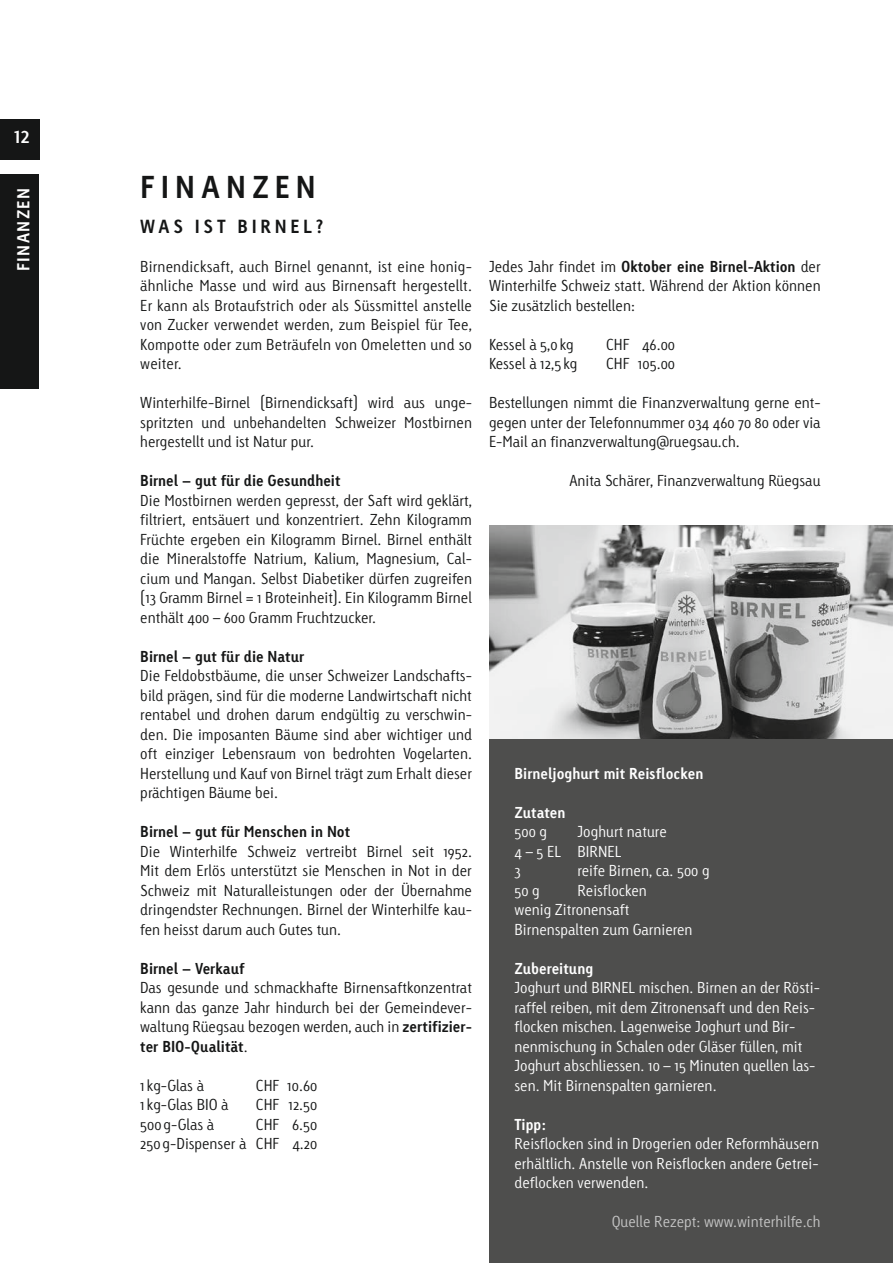
<style>
.page{position:relative;width:893px;height:1263px;background:#fff}
.page>*{position:absolute;margin:0;border:0;box-sizing:border-box;transform-origin:0 0}
._01_Titel{font:700 30px "Linotype Tetria";letter-spacing:.2em;color:#151616}
._09_Pagina{font:22.5px "Linotype Tetria";color:#fff}
._02_Untertitel{font:700 18px "Linotype Tetria";letter-spacing:.205em;color:#151616}
._08_Ressort{font:700 16.5px "Linotype Tetria";letter-spacing:.08em;color:#fff}
._03_Grundtext{font:300 15px/19.5px "Linotype Tetria";color:#151616;text-align:justify}
._03_Grundtext-2{font:300 15px/19.5px "Linotype Tetria";color:#fff}
._03_Grundtext-3{font:700 15px "Linotype Tetria";color:#151616}
._03_Grundtext-4{font:700 15px "Linotype Tetria";color:#fff}
._05_Grundtext_Rechts{font:300 15px "Linotype Tetria";color:#151616}
._03_Grundtext-5{font:300 15px "Linotype Tetria";color:#c5c5c5}
.s1{font-weight:700}
</style>
<div class="page">
<img style="left:489px;top:525px;width:404px;height:215px">
<div style="left:0;top:119px;width:39px;height:40px;background:#151616"></div>
<div style="left:0;top:174px;width:39px;height:215px;background:#151616"></div>
<div style="left:489px;top:740px;width:404px;height:523px;background:#4e4e4d"></div>
<p class="_09_Pagina" style="left:14px;top:121px;width:18px">12</p>
<p class="_08_Ressort" style="left:13px;top:271px;width:84px;rotate:-90deg">FINANZEN</p>
<p class="_01_Titel" style="left:140px;top:169px;width:177px">FINANZEN</p>
<p class="_02_Untertitel" style="left:140px;top:215px;width:185px">WAS IST BIRNEL?</p>
<p class="_03_Grundtext" style="left:140px;top:257px;width:333px">Birnendicksaft, auch Birnel genannt, ist eine honig&shy;ähnliche Masse und wird aus Birnensaft hergestellt.<br>Er kann als Brotaufstrich oder als Süssmittel anstelle von Zucker verwendet werden, zum Beispiel für Tee, Kompotte oder zum Beträufeln von Omeletten und so weiter.</p>
<p class="_03_Grundtext" style="left:140px;top:393px;width:333px">Winterhilfe-Birnel (Birnendicksaft) wird aus unge&shy;spritzten und unbehandelten Schweizer Mostbirnen hergestellt und ist Natur pur.</p>
<p class="_03_Grundtext-3" style="left:140px;top:471px;width:202px">Birnel – gut für die Gesundheit</p>
<p class="_03_Grundtext" style="left:140px;top:491px;width:333px">Die Mostbirnen werden gepresst, der Saft wird geklärt, filtriert, entsäuert und konzentriert. Zehn Kilogramm Früchte ergeben ein Kilogramm Birnel. Birnel enthält die Mineralstoffe Natrium, Kalium, Magnesium, Cal&shy;cium und Mangan. Selbst Diabetiker dürfen zugreifen (13 Gramm Birnel = 1 Broteinheit). Ein Kilogramm Birnel enthält 400 – 600 Gramm Fruchtzucker.</p>
<p class="_03_Grundtext-3" style="left:140px;top:647px;width:166px">Birnel – gut für die Natur</p>
<p class="_03_Grundtext" style="left:140px;top:666px;width:333px">Die Feldobstbäume, die unser Schweizer Landschafts&shy;bild prägen, sind für die moderne Landwirtschaft nicht rentabel und drohen darum endgültig zu verschwin&shy;den. Die imposanten Bäume sind aber wichtiger und oft einziger Lebensraum von bedrohten Vogelarten.<br>Herstellung und Kauf von Birnel trägt zum Erhalt dieser prächtigen Bäume bei.</p>
<p class="_03_Grundtext-3" style="left:140px;top:822px;width:211px">Birnel – gut für Menschen in Not</p>
<p class="_03_Grundtext" style="left:140px;top:842px;width:333px">Die Winterhilfe Schweiz vertreibt Birnel seit 1952.<br>Mit dem Erlös unterstützt sie Menschen in Not in der Schweiz mit Naturalleistungen oder der Übernahme dringendster Rechnungen. Birnel der Winterhilfe kau&shy;fen heisst darum auch Gutes tun.</p>
<p class="_03_Grundtext-3" style="left:140px;top:959px;width:106px">Birnel – Verkauf</p>
<p class="_03_Grundtext" style="left:140px;top:978px;width:333px">Das gesunde und schmackhafte Birnensaftkonzentrat kann das ganze Jahr hindurch bei der Gemeindever&shy;waltung Rüegsau bezogen werden, auch in <span class="s1">zertifizier&shy;ter BIO-Qualität</span>.</p>
<p class="_03_Grundtext" style="left:140px;top:1076px;width:65px">1 kg-Glas à</p>
<p class="_03_Grundtext" style="left:256px;top:1076px;width:63px">CHF 10.60</p>
<p class="_03_Grundtext" style="left:140px;top:1095px;width:90px">1 kg-Glas BIO à</p>
<p class="_03_Grundtext" style="left:256px;top:1095px;width:63px">CHF 12.50</p>
<p class="_03_Grundtext" style="left:140px;top:1115px;width:75px">500g-Glas à</p>
<p class="_03_Grundtext" style="left:256px;top:1115px;width:63px">CHF 6.50</p>
<p class="_03_Grundtext" style="left:140px;top:1134px;width:178px">250g-Dispenser à CHF 4.20</p>
<p class="_03_Grundtext" style="left:489px;top:257px;width:333px">Jedes Jahr findet im <span class="s1">Oktober eine Birnel-Aktion</span> der Winterhilfe Schweiz statt. Während der Aktion können Sie zusätzlich bestellen:</p>
<p class="_03_Grundtext" style="left:489px;top:335px;width:86px">Kessel à 5,0 kg</p>
<p class="_03_Grundtext" style="left:606px;top:335px;width:70px">CHF 46.00</p>
<p class="_03_Grundtext" style="left:489px;top:354px;width:90px">Kessel à 12,5 kg</p>
<p class="_03_Grundtext" style="left:606px;top:354px;width:70px">CHF 105.00</p>
<p class="_03_Grundtext" style="left:489px;top:393px;width:333px">Bestellungen nimmt die Finanzverwaltung gerne ent&shy;gegen unter der Telefonnummer 034 460 70 80 oder via E-Mail an finanzverwaltung@ruegsau.ch.</p>
<p class="_05_Grundtext_Rechts" style="left:569px;top:472px;width:253px">Anita Schärer, Finanzverwaltung Rüegsau</p>
<p class="_03_Grundtext-4" style="left:514px;top:764px;width:190px">Birneljoghurt mit Reisflocken</p>
<p class="_03_Grundtext-4" style="left:514px;top:803px;width:52px">Zutaten</p>
<p class="_03_Grundtext-2" style="left:514px;top:822px;width:34px">500 g</p>
<p class="_03_Grundtext-2" style="left:577px;top:822px;width:91px">Joghurt nature</p>
<p class="_03_Grundtext-2" style="left:514px;top:842px;width:108px">4 – 5 EL BIRNEL</p>
<p class="_03_Grundtext-2" style="left:514px;top:861px;width:8px">3</p>
<p class="_03_Grundtext-2" style="left:577px;top:861px;width:134px">reife Birnen, ca. 500 g</p>
<p class="_03_Grundtext-2" style="left:514px;top:881px;width:27px">50 g</p>
<p class="_03_Grundtext-2" style="left:577px;top:881px;width:71px">Reisflocken</p>
<p class="_03_Grundtext-2" style="left:514px;top:900px;width:117px">wenig Zitronensaft</p>
<p class="_03_Grundtext-2" style="left:514px;top:920px;width:179px">Birnenspalten zum Garnieren</p>
<p class="_03_Grundtext-4" style="left:514px;top:959px;width:80px">Zubereitung</p>
<p class="_03_Grundtext-2" style="left:514px;top:978px;width:307px">Joghurt und BIRNEL mischen. Birnen an der Rösti&shy;raffel reiben, mit dem Zitronensaft und den Reis&shy;flocken mischen. Lagenweise Joghurt und Bir&shy;nenmischung in Schalen oder Gläser füllen, mit Joghurt abschliessen. 10 – 15 Minuten quellen las&shy;sen. Mit Birnenspalten garnieren.</p>
<p class="_03_Grundtext-2" style="left:514px;top:1115px;width:306px"><span class="s1">Tipp:<br></span>Reisflocken sind in Drogerien oder Reformhäusern</p>
<p class="_03_Grundtext-2" style="left:514px;top:1154px;width:306px">erhältlich. Anstelle von Reisflocken andere Getrei&shy;deflocken verwenden.</p>
<p class="_03_Grundtext-5" style="left:612px;top:1213px;width:210px">Quelle Rezept: www.winterhilfe.ch</p>
</div>
